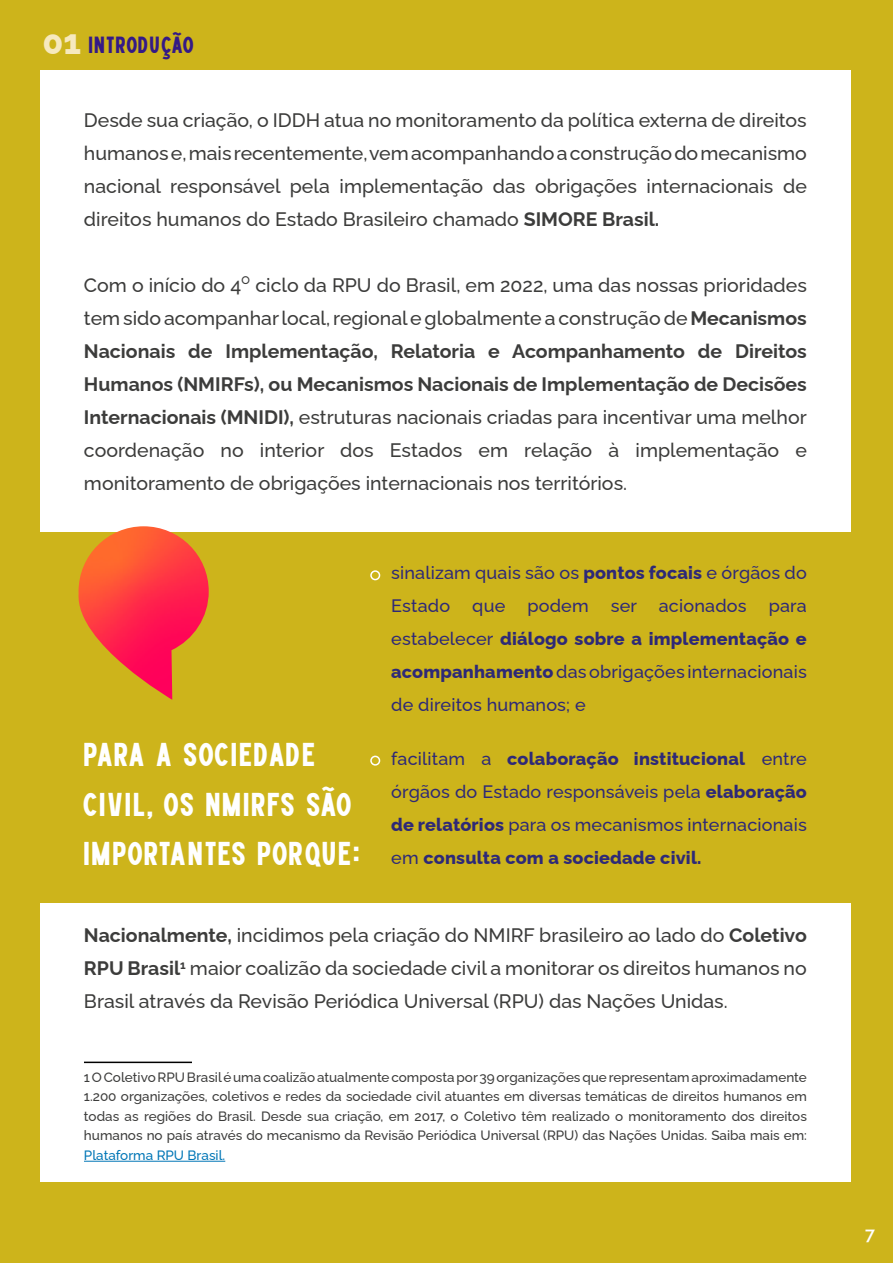
<style>
.page{position:relative;width:893px;height:1263px;background:#cdb41b}
.page>*{position:absolute;margin:0;border:0;box-sizing:border-box;transform-origin:0 0}
.t1{font:33px/49.9px "High Cruiser";color:#fff}
.t2{font:23.4px "High Cruiser";color:#341a86}
.t3{font:500 19.5px/33px "Raleway";color:#3c3c3b;text-align:justify}
.t4{font:500 18px/33px "Raleway";letter-spacing:.01em;color:#2e2977;text-align:justify}
.t5{font:600 18px "Raleway";color:#fff}
.t6{font:500 13.5px/19.5px "Raleway";color:#3c3c3b;text-align:justify}
.t7{font:500 13.5px "Raleway";color:#0076b6}
.s1{font-family:"Raleway";font-weight:800;font-size:34.05px;color:#f6e9be}
.s2{font-weight:700}
.s3{font-weight:800}
</style>
<div class="page">
<div style="left:40px;top:70px;width:810px;height:461px;background:#fff"></div>
<div style="left:40px;top:904px;width:810px;height:278px;background:#fff"></div>
<hr style="left:84px;top:1061px;width:108px;height:2px;background:#000">
<hr style="left:84px;top:1161px;width:141px;height:1px;background:#0076b6">
<div style="left:370px;top:570px;width:10px;height:10px;border:2px solid #fff;border-radius:50%"></div>
<div style="left:370px;top:756px;width:10px;height:10px;border:2px solid #fff;border-radius:50%"></div>
<img style="left:76px;top:526px;width:133px;height:174px">
<p class="t2" style="left:43px;top:31px;width:153px"><span class="s1">01</span> INTRODUÇÃO</p>
<p class="t3" style="left:84px;top:101px;width:724px">Desde sua criação, o IDDH atua no monitoramento da política externa de direitos humanos e, mais recentemente, vem acompanhando a construção do mecanismo nacional responsável pela implementação das obrigações internacionais de direitos humanos do Estado Brasileiro chamado <span class="s2">SIMORE Brasil.</span></p>
<p class="t3" style="left:84px;top:266px;width:724px">Com o início do 4⁰ ciclo da RPU do Brasil, em 2022, uma das nossas prioridades tem sido acompanhar local, regional e globalmente a construção de <span class="s2">Mecanismos Nacionais de Implementação, Relatoria e Acompanhamento de Direitos Humanos (NMIRFs), ou Mecanismos Nacionais de Implementação de Decisões Internacionais (MNIDI),</span> estruturas nacionais criadas para incentivar uma melhor coordenação no interior dos Estados em relação à implementação e monitoramento de obrigações internacionais nos territórios.</p>
<h1 class="t1" style="left:82px;top:730px;width:280px">PARA A SOCIEDADE<br>CIVIL, OS NMIRFS SÃO<br>IMPORTANTES PORQUE:</h1>
<p class="t4" style="left:391px;top:554px;width:417px">sinalizam quais são os <span class="s3">pontos focais</span> e órgãos do Estado que podem ser acionados para estabelecer <span class="s3">diálogo sobre a implementação e acompanhamento</span> das obrigações internacionais de direitos humanos; e</p>
<p class="t4" style="left:391px;top:740px;width:417px">facilitam a <span class="s3">colaboração institucional</span> entre órgãos do Estado responsáveis pela <span class="s3">elaboração de relatórios</span> para os mecanismos internacionais em <span class="s3">consulta com a sociedade civil.</span></p>
<p class="t3" style="left:84px;top:916px;width:724px"><span class="s2">Nacionalmente,</span> incidimos pela criação do NMIRF brasileiro ao lado do <span class="s2">Coletivo RPU Brasil</span><sup>1</sup> maior coalizão da sociedade civil a monitorar os direitos humanos no Brasil através da Revisão Periódica Universal (RPU) das Nações Unidas.</p>
<p class="t6" style="left:84px;top:1066px;width:724px">1 O Coletivo RPU Brasil é uma coalizão atualmente composta por 39 organizações que representam aproximadamente 1.200 organizações, coletivos e redes da sociedade civil atuantes em diversas temáticas de direitos humanos em todas as regiões do Brasil. Desde sua criação, em 2017, o Coletivo têm realizado o monitoramento dos direitos humanos no país através do mecanismo da Revisão Periódica Universal (RPU) das Nações Unidas. Saiba mais em:</p>
<p class="t7" style="left:84px;top:1144px;width:143px">Plataforma RPU Brasil.</p>
<p class="t5" style="left:865px;top:1219px;width:11px">7</p>
</div>
